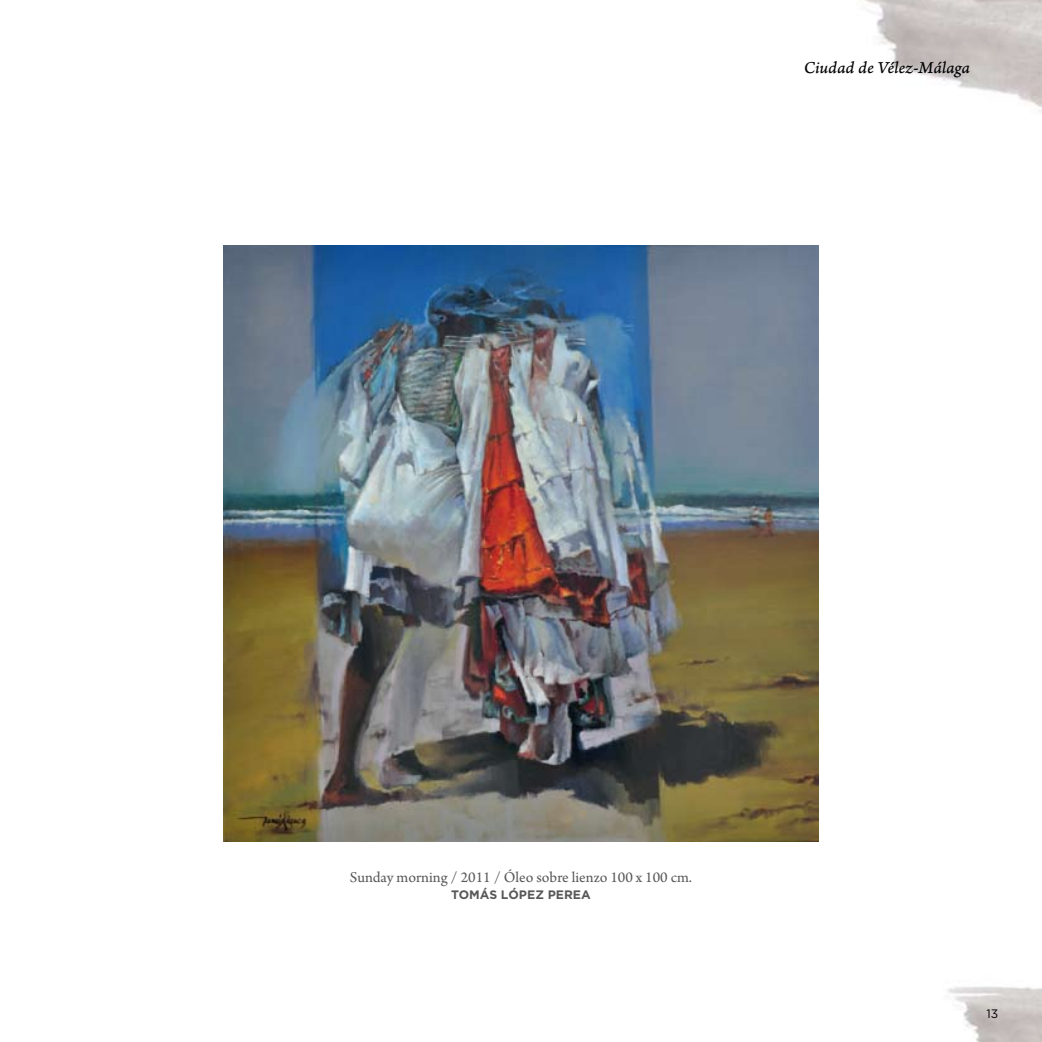
<style>
.page{position:relative;width:1042px;height:1042px;background:#fff}
.page>*{position:absolute;margin:0;border:0;box-sizing:border-box;transform-origin:0 0}
.t1{font:17.5px "Arno Pro Italic Caption";letter-spacing:-.005em;color:#000}
.t2{font:15.75px "Arno Pro";color:#58585a}
.t3{font:700 12.25px "Gotham";color:#58585a}
.t4{font:12.25px "Gotham";color:#000}
</style>
<div class="page">
<img style="left:947px;top:986px;width:95px;height:56px">
<img style="left:864px;top:0;width:178px;height:112px">
<img style="left:223px;top:246px;width:596px;height:595px">
<p class="t1" style="left:804px;top:57px;width:168px">Ciudad de Vélez-Málaga</p>
<p class="t2" style="left:350px;top:868px;width:344px">Sunday morning / 2011 / Óleo sobre lienzo 100 x 100 cm.</p>
<p class="t3" style="left:451px;top:887px;width:28px">TOMÁS</p>
<p class="t3" style="left:501px;top:887px;width:82px">LÓPEZ PEREA</p>
<p class="t4" style="left:986px;top:1007px;width:13px">13</p>
</div>
